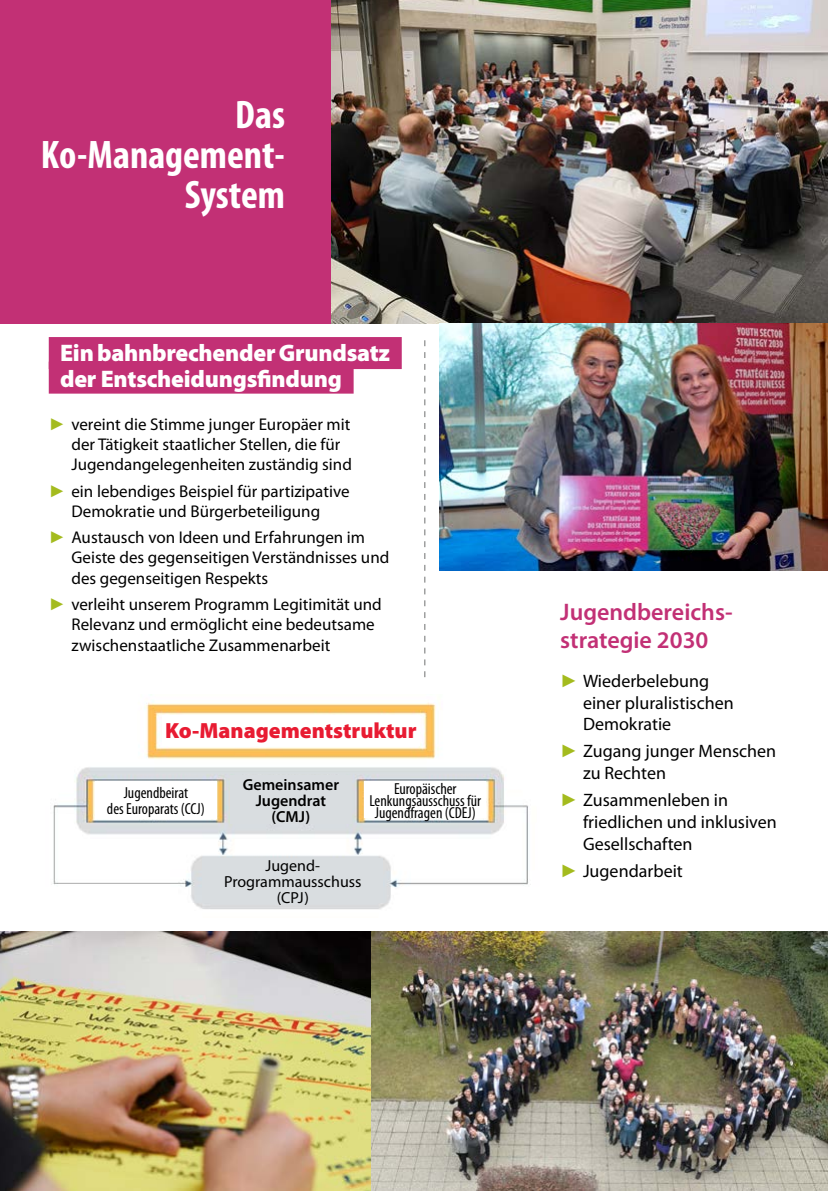
<style>
.page{position:relative;width:828px;height:1191px;background:#fff}
.page>*{position:absolute;margin:0;border:0;box-sizing:border-box;transform-origin:0 0}
.Texte{font:700 condensed 40px/40px "Myriad Pro";color:#fff;text-align:right}
.Titre_grisé{font:900 24px/26px "Myriad Pro";letter-spacing:-.01em;color:#fff}
._03_sous_sous-titre{font:600 24px/28px "Myriad Pro";color:#c23075}
.Texte-2{font:900 22px "Myriad Pro";color:#e81b32}
.t1{font:18px/21.6px "Myriad Pro";color:#000}
.t2{font:17px/20.4px "Myriad Pro";color:#000}
.Texte-3{font:condensed 16px/12px "Myriad Pro";color:#000;text-align:center}
.Texte-4{font:16px/16px "Myriad Pro";color:#000;text-align:center}
.Texte-5{font:600 16px/16px "Myriad Pro";color:#000;text-align:center}
.s1{font-family:"Arial";color:#a4bb1e}
</style>
<div class="page">
<div style="left:49px;top:337px;width:353px;height:32px;background:#c23075"></div>
<div style="left:49px;top:361px;width:305px;height:32px;background:#c23075"></div>
<img style="left:371px;top:931px;width:457px;height:260px">
<img style="left:53px;top:702px;width:478px;height:208px">
<img style="left:330px;top:0;width:498px;height:323px">
<div style="left:0;top:0;width:330px;height:323px;background:#c23075"></div>
<img style="left:0;top:931px;width:371px;height:260px">
<img style="left:439px;top:323px;width:389px;height:247px">
<svg style="left:424px;top:340px;width:1px;height:337px"></svg>
<div style="left:230px;top:775px;width:121px;height:49px;background:#d9dde0"></div>
<div style="left:162px;top:715px;width:258px;height:30px;background:#fff"></div>
<div style="left:95px;top:781px;width:122px;height:38px;background:#fff"></div>
<div style="left:365px;top:781px;width:121px;height:36px;background:#fff"></div>
<div style="left:203px;top:859px;width:180px;height:44px;background:#d9dde0"></div>
<p class="Texte" style="left:41px;top:94px;width:246px">Das<br>Ko-Management-<br>System</p>
<p class="Titre_grisé" style="left:60px;top:338px;width:331px">Ein bahnbrechender Grundsatz der Entscheidungsfindung</p>
<p class="t2" style="left:71px;top:413px;width:282px;text-indent:-23px"><span class="s1">►</span> vereint die Stimme junger Europäer mit der Tätigkeit staatlicher Stellen, die für<br>Jugendangelegenheiten zuständig sind</p>
<p class="t2" style="left:49px;top:480px;width:302px;text-align:center"><span class="s1">►</span> ein lebendiges Beispiel für partizipative<br>Demokratie und Bürgerbeteiligung</p>
<p class="t2" style="left:71px;top:527px;width:319px;text-indent:-23px"><span class="s1">►</span> Austausch von Ideen und Erfahrungen im<br>Geiste des gegenseitigen Verständnisses und des gegenseitigen Respekts</p>
<p class="t2" style="left:71px;top:594px;width:312px;text-indent:-23px"><span class="s1">►</span> verleiht unserem Programm Legitimität und<br>Relevanz und ermöglicht eine bedeutsame zwischenstaatliche Zusammenarbeit</p>
<p class="Texte-2" style="left:165px;top:716px;width:253px">Ko-Managementstruktur</p>
<p class="Texte-5" style="left:243px;top:776px;width:98px">Gemeinsamer<br>Jugendrat (CMJ)</p>
<p class="Texte-3" style="left:107px;top:784px;width:99px;line-height:16px">Jugendbeirat<br>des Europarats (CCJ)</p>
<p class="Texte-3" style="left:369px;top:782px;width:113px">Europäischer<br>Lenkungsausschuss für<br>Jugendfragen (CDEJ)</p>
<p class="Texte-4" style="left:224px;top:857px;width:139px">Jugend-<br>Programmausschuss (CPJ)</p>
<p class="_03_sous_sous-titre" style="left:560px;top:597px;width:174px">Jugendbereichs&shy;strategie 2030</p>
<p class="t1" style="left:583px;top:670px;width:152px;text-indent:-23px"><span class="s1">►</span> Wiederbelebung einer pluralistischen<br>Demokratie</p>
<p class="t1" style="left:583px;top:740px;width:195px;text-indent:-23px"><span class="s1">►</span> Zugang junger Menschen zu Rechten</p>
<p class="t1" style="left:583px;top:789px;width:195px;text-indent:-23px"><span class="s1">►</span> Zusammenleben in friedlichen und inklusiven<br>Gesellschaften</p>
<p class="t1" style="left:560px;top:859px;width:124px"><span class="s1">►</span> Jugendarbeit</p>
</div>
